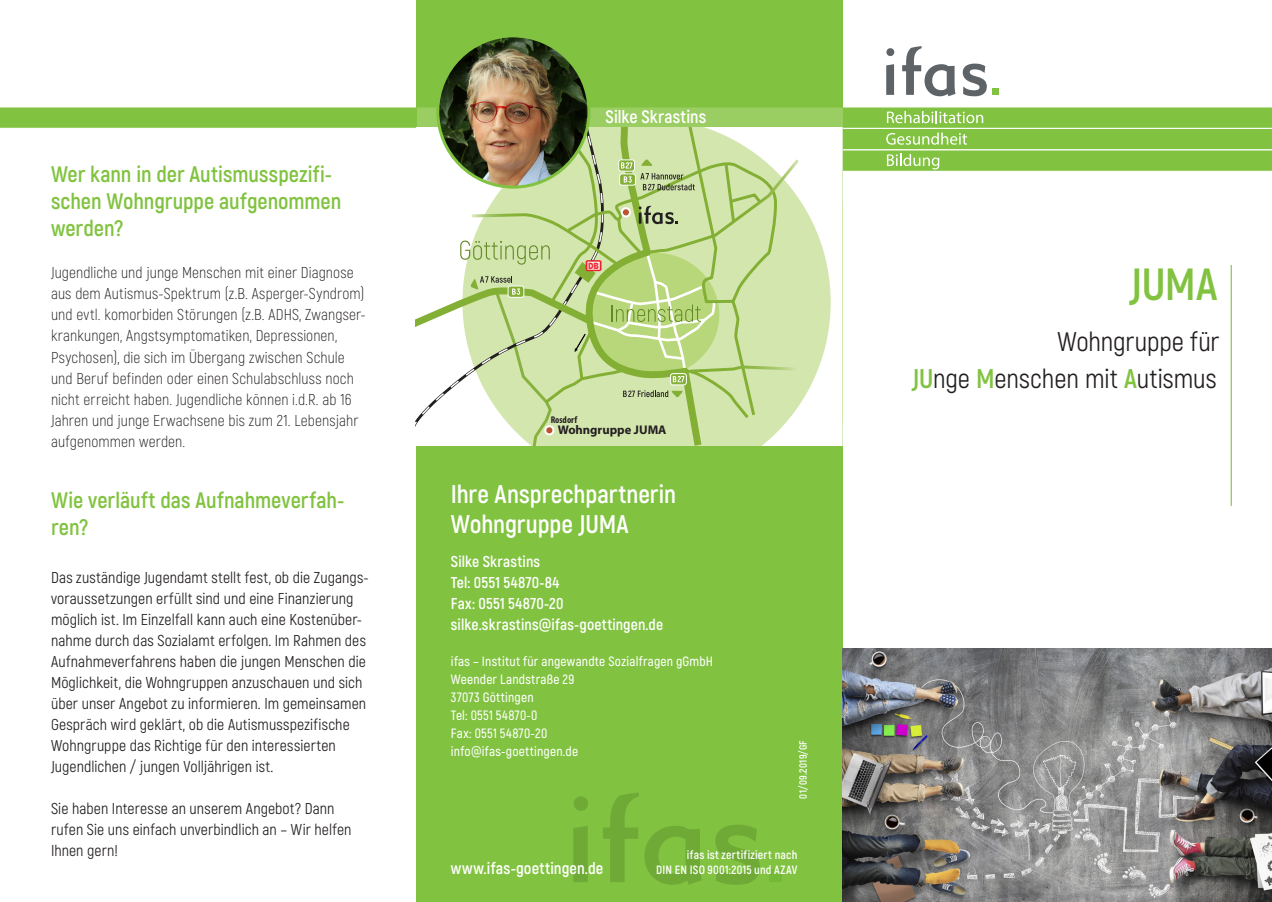
<style>
.page{position:relative;width:1272px;height:902px;background:#fff}
.page>*{position:absolute;margin:0;border:0;box-sizing:border-box;transform-origin:0 0}
.t1{font:700 45px "Akrobat";color:#81c340}
.t2{font:27px/37.5px "Akrobat";letter-spacing:-.005em;color:#231f20;text-align:right}
.t3{font:700 25.5px/30px "Akrobat";letter-spacing:-.005em;color:#fff}
.head_1_ifas{font:700 22.5px/27px "Akrobat";color:#81c340}
.t4{font:700 18px "Akrobat";letter-spacing:.005em;color:#fff}
.t5{font:700 16.5px "Akrobat";letter-spacing:.01em;color:#fff}
.head_1_ifas-2{font:15.75px/21px "Akrobat";letter-spacing:.005em;color:#231f20}
.head_1_ifas-3{font:300 15.75px/21px "Akrobat";letter-spacing:.005em;color:#231f20}
.t6{font:700 15.75px "Akrobat";letter-spacing:.01em;color:#fff}
.t7{font:600 13.5px "Akrobat";letter-spacing:.02em;color:#fff}
.t8{font:700 12.6px "Myriad Pro";color:#231f20}
.t9{font:700 12px "Akrobat";letter-spacing:.02em;color:#fff}
.t10{font:700 10.5px "Akrobat";letter-spacing:.03em;color:#fff}
.t11{font:900 10.2px "Arial";color:#ee2d30;scale:.81 1}
.t12{font:700 condensed 9.75px "Myriad Pro";color:#231f20}
.t13{font:900 8.7px "Arial";color:#ee2d30;scale:.81 1}
.s1{font-weight:700;color:#81c340}
</style>
<div class="page">
<svg style="left:902px;top:46px;width:53px;height:50px"></svg>
<svg style="left:962px;top:64px;width:24px;height:32px"></svg>
<svg style="left:886px;top:48px;width:8px;height:8px"></svg>
<svg style="left:886px;top:64px;width:8px;height:31px"></svg>
<div style="left:992px;top:88px;width:6px;height:7px;background:#81c340"></div>
<div style="left:417px;top:0;width:425px;height:901px;background:#81c340"></div>
<svg style="left:603px;top:792px;width:98px;height:92px"></svg>
<svg style="left:715px;top:825px;width:44px;height:59px"></svg>
<svg style="left:574px;top:796px;width:14px;height:14px"></svg>
<svg style="left:573px;top:826px;width:14px;height:56px"></svg>
<div style="left:769px;top:869px;width:13px;height:12px;background:#73b936"></div>
<hr style="left:1230px;top:265px;width:1px;height:241px;background:#81c340">
<svg style="left:0;top:106px;width:1271px;height:340px"></svg>
<img style="left:438px;top:36px;width:151px;height:151px;border-radius:76px">
<div style="left:436px;top:34px;width:154px;height:155px;border:3px solid #81c340;border-radius:50%"></div>
<img style="left:842px;top:648px;width:429px;height:253px">
<p class="head_1_ifas" style="left:51px;top:161px;width:292px">Wer kann in der Autismusspezifi&shy;schen Wohngruppe aufgenommen werden?</p>
<p class="head_1_ifas-3" style="left:51px;top:262px;width:316px">Jugendliche und junge Menschen mit einer Diagnose aus dem Autismus-Spektrum (z.B. Asperger-Syndrom) und evtl. komorbiden Störungen (z.B. ADHS, Zwangser&shy;krankungen, Angstsymptomatiken, Depressionen, Psychosen), die sich im Übergang zwischen Schule und Beruf befinden oder einen Schulabschluss noch nicht erreicht haben. Jugendliche können i.d.R. ab 16<br>Jahren und junge Erwachsene bis zum 21. Lebensjahr aufgenommen werden.</p>
<p class="head_1_ifas" style="left:51px;top:486px;width:295px">Wie verläuft das Aufnahmeverfah&shy;ren?</p>
<p class="head_1_ifas-2" style="left:51px;top:566px;width:319px">Das zuständige Jugendamt stellt fest, ob die Zugangs&shy;voraussetzungen erfüllt sind und eine Finanzierung möglich ist. Im Einzelfall kann auch eine Kostenüber&shy;nahme durch das Sozialamt erfolgen. Im Rahmen des Aufnahmeverfahrens haben die jungen Menschen die Möglichkeit, die Wohngruppen anzuschauen und sich über unser Angebot zu informieren. Im gemeinsamen Gespräch wird geklärt, ob die Autismusspezifische Wohngruppe das Richtige für den interessierten Jugendlichen / jungen Volljährigen ist.</p>
<p class="head_1_ifas-2" style="left:51px;top:797px;width:302px">Sie haben Interesse an unserem Angebot? Dann rufen Sie uns einfach unverbindlich an – Wir helfen<br>Ihnen gern!</p>
<p class="t4" style="left:605px;top:105px;width:102px">Silke Skrastins</p>
<p class="t13" style="left:588px;top:259px;width:15px">DB</p>
<p class="t11" style="left:587px;top:263px;width:17px">DB</p>
<p class="t12" style="left:550px;top:413px;width:28px">Rosdorf</p>
<p class="t8" style="left:557px;top:422px;width:110px">Wohngruppe JUMA</p>
<p class="t3" style="left:451px;top:479px;width:226px">Ihre Ansprechpartnerin<br>Wohngruppe JUMA</p>
<p class="t6" style="left:451px;top:551px;width:91px">Silke Skrastins</p>
<p class="t6" style="left:451px;top:572px;width:110px">Tel: 0551 54870-84</p>
<p class="t6" style="left:451px;top:593px;width:114px">Fax: 0551 54870-20</p>
<p class="t6" style="left:451px;top:614px;width:214px">silke.skrastins@ifas-goettingen.de</p>
<p class="t7" style="left:451px;top:653px;width:264px">ifas – Institut für angewandte Sozialfragen gGmbH</p>
<p class="t7" style="left:451px;top:671px;width:125px">Weender Landstraße 29</p>
<p class="t7" style="left:451px;top:689px;width:84px">37073 Göttingen</p>
<p class="t7" style="left:451px;top:707px;width:88px">Tel: 0551 54870-0</p>
<p class="t7" style="left:451px;top:725px;width:98px">Fax: 0551 54870-20</p>
<p class="t7" style="left:451px;top:743px;width:129px">info@ifas-goettingen.de</p>
<p class="t10" style="left:796px;top:798px;width:60px;rotate:-90deg">01/09.2019/GF</p>
<p class="t9" style="left:687px;top:847px;width:112px">ifas ist zertifiziert nach</p>
<p class="t5" style="left:451px;top:858px;width:154px">www.ifas-goettingen.de</p>
<p class="t9" style="left:656px;top:862px;width:142px">DIN EN ISO 9001:2015 und AZAV</p>
<p class="t1" style="left:1129px;top:257px;width:89px">JUMA</p>
<p class="t2" style="left:911px;top:322px;width:309px">Wohngruppe für<br><span class="s1">JU</span>nge <span class="s1">M</span>enschen mit <span class="s1">A</span>utismus</p>
</div>
